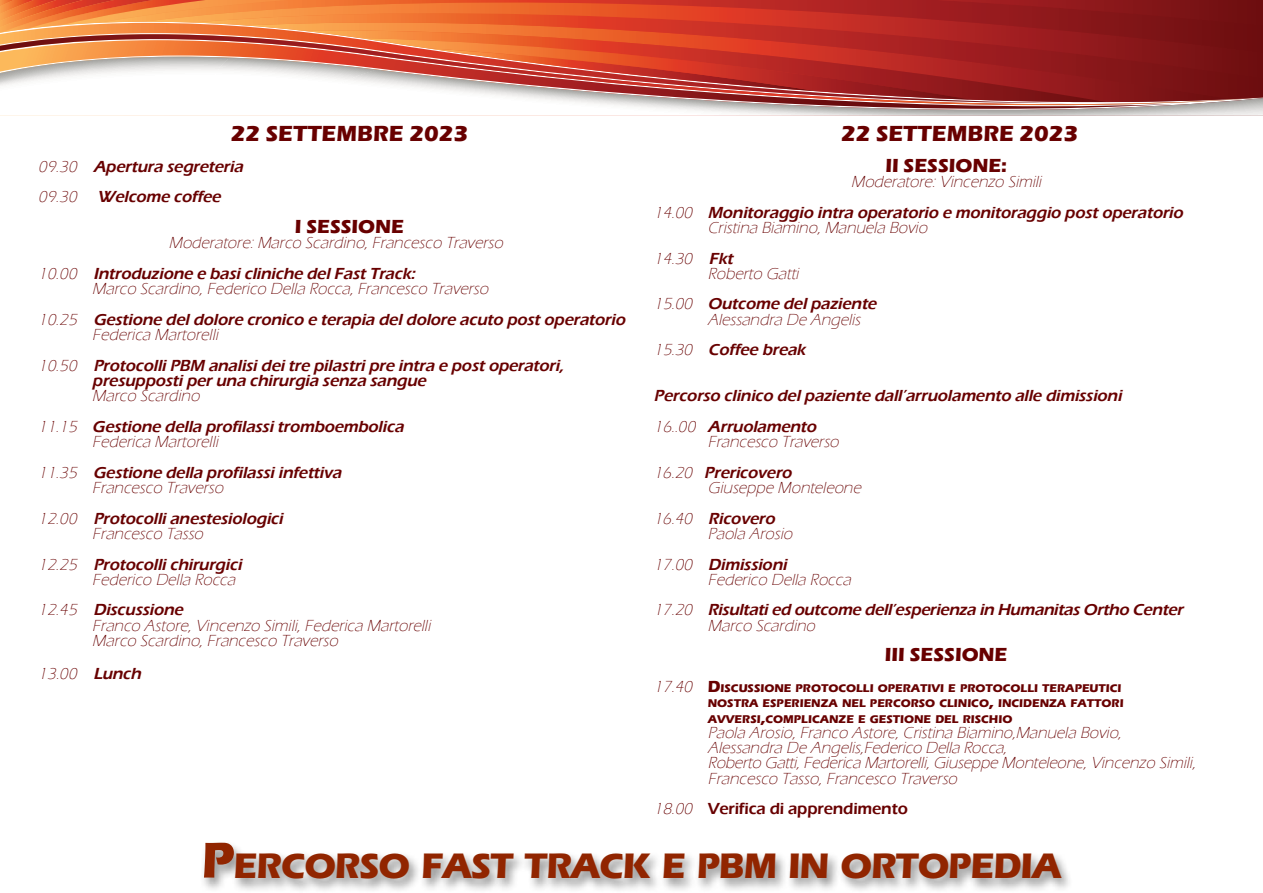
<style>
.page{position:relative;width:1263px;height:893px;background:#fff}
.page>*{position:absolute;margin:0;border:0;box-sizing:border-box;transform-origin:0 0}
.t1{font:700 36.45px "Eras ITC";letter-spacing:-.03em;color:#912500}
.t2{font:700 22.5px "Eras ITC";color:#680000}
.t3{font:700 19.5px "Eras ITC";color:#680000}
.t4{font:italic 600 16.5px/30.6px "Eras ITC";letter-spacing:-.01em;color:#680000}
.t5{font:italic 300 16.5px/30.6px "Eras ITC";color:#680000}
.t6{font:600 16.5px "Eras ITC";letter-spacing:-.01em;color:#680000}
.t7{font:700 11.55px/15.3px "Eras ITC";color:#680000}
.s1{font-weight:300}
.s2{font-weight:600}
.s3{font-weight:300;font-style:italic;font-size:16.5px}
.s4{font-size:16.5px}
.s5{font-weight:300;font-style:italic}
.s6{font-size:52.05px}
</style>
<div class="page">
<svg style="left:0;top:100px;width:1263px;height:16px"></svg>
<svg style="left:302px;top:100px;width:805px;height:2px"></svg>
<svg style="left:0;top:0;width:1263px;height:100px;background:#c55d4a"></svg>
<div style="left:200px;top:840px;width:874px;height:53px;background:#000;opacity:.44"></div>
<h2 class="t2" style="left:231px;top:121px;width:239px">22 SETTEMBRE 2023</h2>
<p class="t4" style="left:38px;top:151px;width:210px"><span class="s1">09.30</span> Apertura segreteria<br><span class="s1">09.30</span> Welcome coffee</p>
<p class="t3" style="left:295px;top:215px;width:25px">I SESSIONE</p>
<p class="t5" style="left:38px;top:228px;width:470px;text-indent:130px">Moderatore:Marco Scardino,Francesco Traverso<br>10.00 <span class="s2">Introduzione e basicliniche delFastTrack:</span></p>
<p class="t4" style="left:38px;top:273px;width:592px;text-indent:54px"><span class="s1">Marco Scardino,Federico Della Rocca,Francesco Traverso<br>10.25</span> Gestione deldolore cronico e terapia deldolore acuto postoperatorio</p>
<p class="t4" style="left:38px;top:319px;width:530px;text-indent:54px"><span class="s1">Federica Martorelli<br>10.50</span> ProtocolliPBM analisideitre pilastripre intra e postoperatori,</p>
<p class="t4" style="left:92px;top:365px;width:339px">presuppostiperuna chirurgia senza sangue</p>
<p class="t4" style="left:38px;top:381px;width:370px;text-indent:54px"><span class="s1">Marco Scardino<br>11.15</span> Gestione della profilassitromboembolica</p>
<p class="t4" style="left:38px;top:426px;width:308px;text-indent:54px"><span class="s1">Federica Martorelli<br>11.35</span> Gestione della profilassiinfettiva</p>
<p class="t4" style="left:38px;top:472px;width:249px;text-align:center"><span class="s1">Francesco Traverso<br>12.00</span> Protocollianestesiologici</p>
<p class="t4" style="left:38px;top:518px;width:208px;text-indent:54px"><span class="s1">Francesco Tasso<br>12.25</span> Protocollichirurgici</p>
<p class="t5" style="left:38px;top:564px;width:202px;text-indent:54px">Federico Della Rocca<br>12.45 <span class="s2">Discussione</span></p>
<p class="t5" style="left:92px;top:618px;width:343px;line-height:15.3px">Franco Astore,Vincenzo Simili,Federica Martorelli<br>Marco Scardino,Francesco Traverso</p>
<p class="t5" style="left:38px;top:659px;width:108px">13.00 <span class="s2">Lunch</span></p>
<h2 class="t2" style="left:841px;top:121px;width:239px">22 SETTEMBRE 2023</h2>
<p class="t3" style="left:885px;top:154px;width:32px">II SESSIONE</p>
<p class="t3" style="left:1001px;top:154px;width:7px">:</p>
<p class="t4" style="left:654px;top:166px;width:534px;text-indent:197px"><span class="s1">Moderatore:Vincenzo Simili<br>14.00</span> Monitoraggio intra operatorio e monitoraggio postoperatorio</p>
<p class="t5" style="left:654px;top:212px;width:278px;text-indent:54px">Cristina Biamino,Manuela Bovio<br>14.30 <span class="s2">Fkt</span></p>
<p class="t4" style="left:654px;top:258px;width:228px;text-indent:54px"><span class="s1">Roberto Gatti<br>15.00</span> Outcome delpaziente</p>
<p class="t5" style="left:654px;top:304px;width:211px;text-indent:54px">Alessandra De Angelis<br>15.30 <span class="s2">Coffee break</span></p>
<p class="t4" style="left:654px;top:381px;width:473px">Percorso clinico delpaziente dall’arruolamento alle dimissioni<br><span class="s1">16..00</span> Arruolamento</p>
<p class="t5" style="left:654px;top:427px;width:190px;text-indent:54px">Francesco Traverso<br>16.20 <span class="s2">Prericovero</span></p>
<p class="t5" style="left:654px;top:472px;width:212px;text-indent:54px">Giuseppe Monteleone<br>16.40 <span class="s2">Ricovero</span></p>
<p class="t5" style="left:654px;top:518px;width:143px;text-indent:54px">Paola Arosio<br>17.00 <span class="s2">Dimissioni</span></p>
<p class="t4" style="left:654px;top:564px;width:534px;text-indent:54px"><span class="s1">Federico Della Rocca<br>17.20</span> Risultatied outcome dell’esperienza in Humanitas Ortho Center</p>
<p class="t5" style="left:708px;top:610px;width:112px">Marco Scardino</p>
<p class="t3" style="left:885px;top:644px;width:38px">III SESSIONE</p>
<p class="t7" style="left:708px;top:680px;width:417px;text-indent:-54px"><span class="s3">17.40</span> <span class="s4">D</span>ISCUSSIONE PROTOCOLLI OPERATIVI E PROTOCOLLI TERAPEUTICI<br>NOSTRA ESPERIENZA NEL PERCORSO CLINICO<span class="s4">,</span> INCIDENZA FATTORI<br>AVVERSI<span class="s4">,</span>COMPLICANZE E GESTIONE DEL RISCHIO</p>
<p class="t5" style="left:708px;top:725px;width:492px;line-height:15.3px">Paola Arosio,Franco Astore,Cristina Biamino,Manuela Bovio, Alessandra De Angelis,Federico Della Rocca,<br>Roberto Gatti,Federica Martorelli,Giuseppe Monteleone,Vincenzo Simili, Francesco Tasso,Francesco Traverso</p>
<p class="t6" style="left:654px;top:799px;width:255px"><span class="s5">18.00</span> Verifica di apprendimento</p>
<h1 class="t1" style="left:201px;top:844px;width:862px"><span class="s6">P</span>ERCORSO FAST TRACK E PBM IN ORTOPEDIA</h1>
</div>
